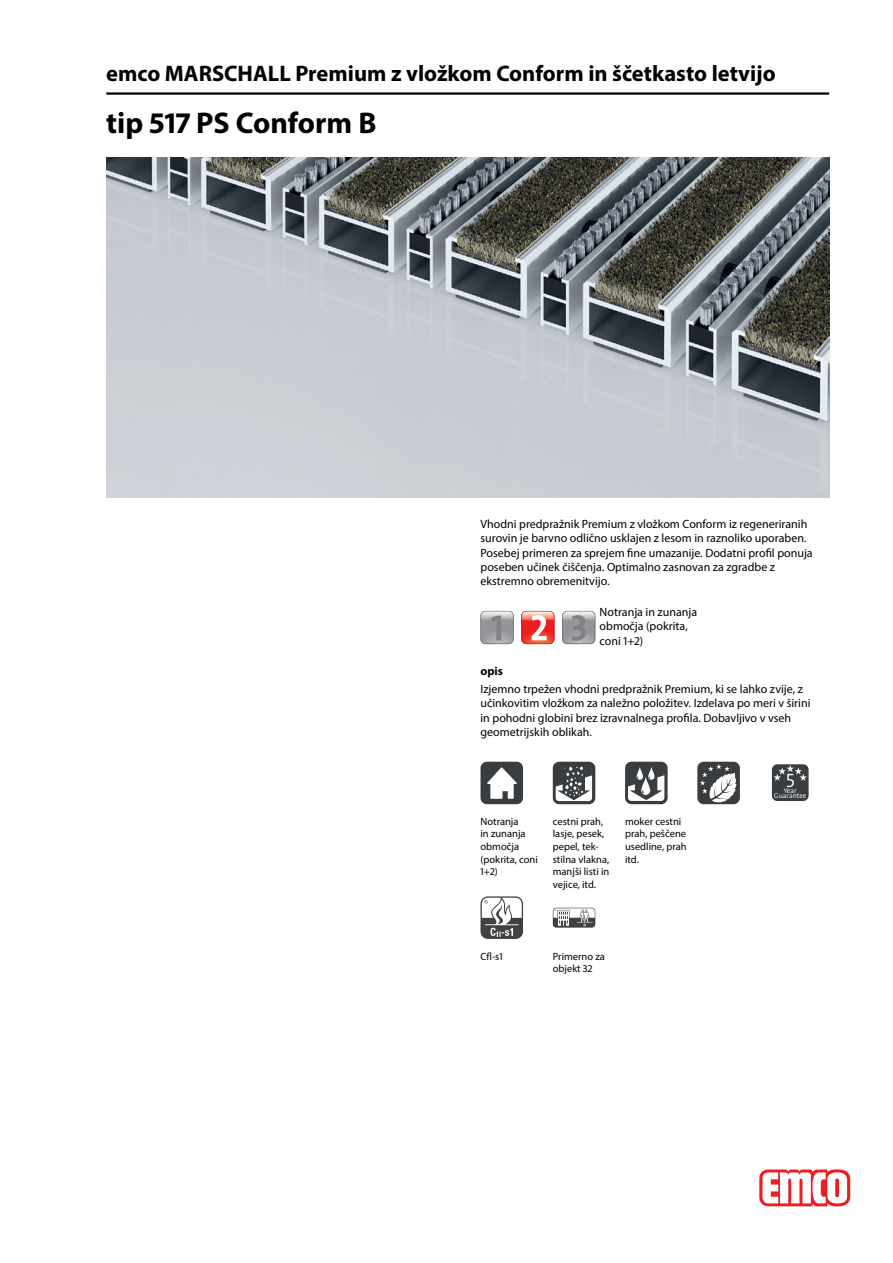
<style>
.page{position:relative;width:893px;height:1263px;background:#fff}
.page>*{position:absolute;margin:0;border:0;box-sizing:border-box;transform-origin:0 0}
.typ_bau{font:700 30px "Myriad Pro";color:#000}
.titel1_em_bau{font:700 22.5px "Myriad Pro";color:#000}
.BILDR{font:300 19.5px "The Sans Os F";color:#fff}
.Stoerer{font:12px/14.4px "Myriad Pro";color:#000}
.fliesstext_bau{font:12px/14.4px "Myriad Pro";color:#000}
.fliesstext_bold_bau{font:700 12px "Myriad Pro";color:#000}
.mouseovertext_bau{font:10.5px/12.6px "Myriad Pro";color:#000}
.BILDR-2{font:300 7.05px/5.2px "The Sans Os F";color:#fff;text-align:center}
</style>
<div class="page">
<img style="left:106px;top:157px;width:723px;height:340px">
<hr style="left:106px;top:92px;width:723px;height:3px;background:#000">
<svg style="left:759px;top:1169px;width:91px;height:37px"></svg>
<svg style="left:521px;top:611px;width:33px;height:33px"></svg>
<svg style="left:562px;top:611px;width:33px;height:33px"></svg>
<svg style="left:480px;top:611px;width:34px;height:33px"></svg>
<div style="left:480px;top:762px;width:43px;height:42px;background:#3a3d40;border-radius:6px"></div>
<svg style="left:487px;top:767px;width:30px;height:32px"></svg>
<div style="left:553px;top:762px;width:42px;height:42px;background:#3a3d40;border-radius:6px"></div>
<svg style="left:556px;top:766px;width:36px;height:35px"></svg>
<div style="left:625px;top:762px;width:43px;height:42px;background:#3a3d40;border-radius:6px"></div>
<svg style="left:628px;top:767px;width:36px;height:34px"></svg>
<div style="left:697px;top:762px;width:43px;height:42px;background:#3a3d40;border-radius:6px"></div>
<svg style="left:700px;top:764px;width:36px;height:38px"></svg>
<div style="left:772px;top:764px;width:37px;height:37px;background:#3a3d40;border-radius:5px"></div>
<svg style="left:773px;top:765px;width:34px;height:16px"></svg>
<svg style="left:480px;top:896px;width:43px;height:43px"></svg>
<svg style="left:553px;top:908px;width:42px;height:20px"></svg>
<p class="titel1_em_bau" style="left:106px;top:59px;width:671px">emco MARSCHALL Premium z vložkom Conform in ščetkasto letvijo</p>
<p class="typ_bau" style="left:106px;top:103px;width:272px">tip 517 PS Conform B</p>
<p class="Stoerer" style="left:480px;top:516px;width:334px">Vhodni predpražnik Premium z vložkom Conform iz regeneriranih surovin je barvno odlično usklajen z lesom in raznoliko uporaben.<br>Posebej primeren za sprejem fine umazanije. Dodatni profil ponuja poseben učinek čiščenja. Optimalno zasnovan za zgradbe z ekstremno obremenitvijo.</p>
<p class="fliesstext_bau" style="left:600px;top:605px;width:99px">Notranja in zunanja območja (pokrita, coni 1+2)</p>
<p class="fliesstext_bold_bau" style="left:480px;top:663px;width:24px">opis</p>
<p class="fliesstext_bau" style="left:480px;top:681px;width:331px">Izjemno trpežen vhodni predpražnik Premium, ki se lahko zvije, z učinkovitim vložkom za naležno položitev. Izdelava po meri v širini in pohodni globini brez izravnalnega profila. Dobavljivo v vseh geometrijskih oblikah.</p>
<p class="mouseovertext_bau" style="left:480px;top:815px;width:59px">Notranja<br>in zunanja območja (pokrita, coni<br>1+2)</p>
<p class="mouseovertext_bau" style="left:553px;top:815px;width:58px">cestni prah, lasje, pesek, pepel, tek&shy;stilna vlakna, manjši listi in vejice, itd.</p>
<p class="mouseovertext_bau" style="left:625px;top:815px;width:63px">moker cestni prah, peščene usedline, prah itd.</p>
<p class="mouseovertext_bau" style="left:480px;top:949px;width:24px">Cfl-s1</p>
<p class="mouseovertext_bau" style="left:553px;top:949px;width:54px">Primerno za objekt 32</p>
<p class="BILDR" style="left:786px;top:768px;width:10px">5</p>
<p class="BILDR-2" style="left:774px;top:788px;width:34px">Year<br>Guarantee</p>
</div>
